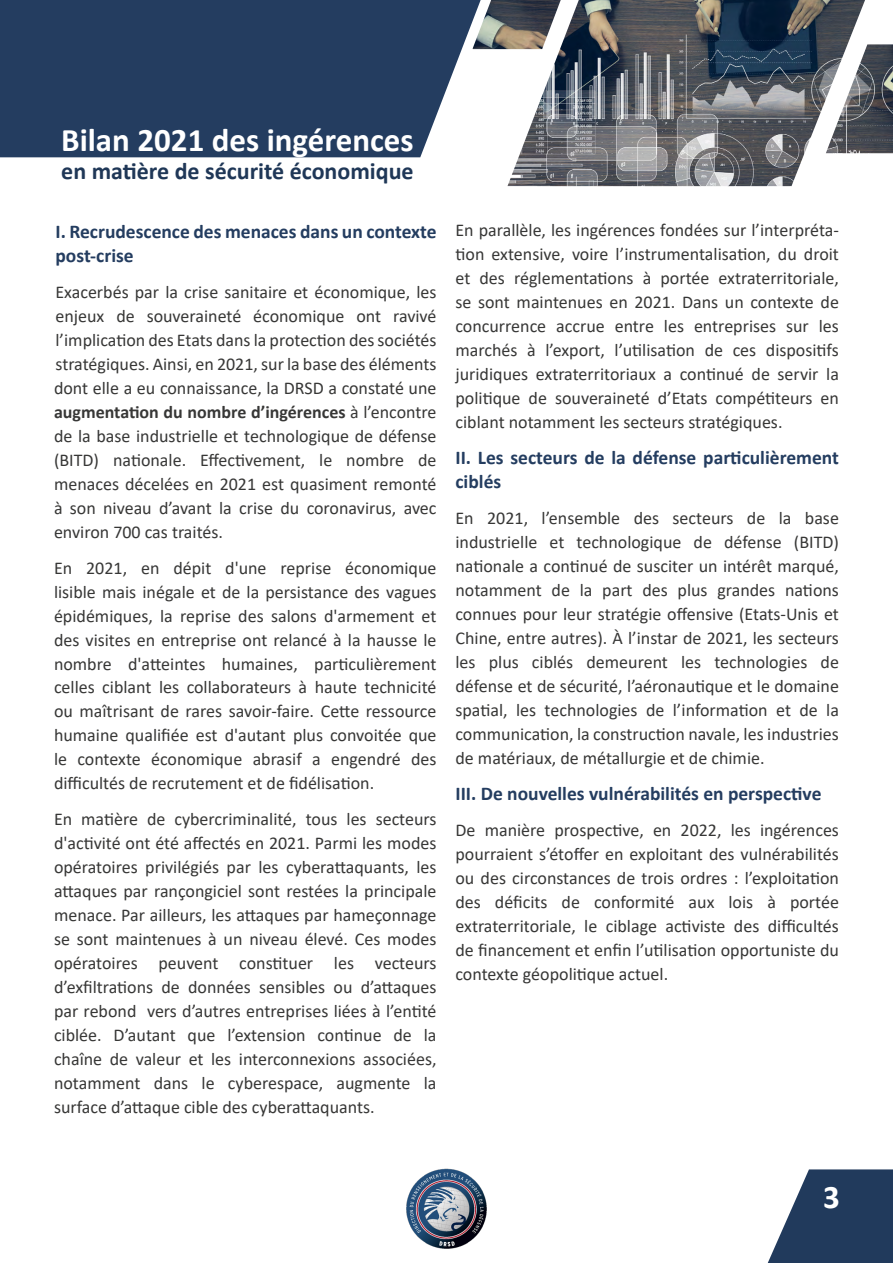
<style>
.page{position:relative;width:893px;height:1263px;background:#fff}
.page>*{position:absolute;margin:0;border:0;box-sizing:border-box;transform-origin:0 0}
.t1{font:700 33px "Calibri";color:#fff}
.t2{font:700 24px "Calibri";color:#1f3757}
.t3{font:700 19.5px/24px "Calibri";color:#243d60}
.t4{font:18px/24px "Calibri";color:#373736;text-align:justify}
.s1{font-weight:700}
</style>
<div class="page">
<img style="left:406px;top:1168px;width:81px;height:81px">
<div style="left:0;top:0;width:473px;height:157px;background:#243d60"></div>
<svg style="left:768px;top:1169px;width:125px;height:94px"></svg>
<img style="left:473px;top:0;width:420px;height:186px">
<h1 class="t1" style="left:61px;top:116px;width:354px">Bilan 2021 des ingérences</h1>
<h2 class="t2" style="left:61px;top:154px;width:354px">en matière de sécurité économique</h2>
<p class="t3" style="left:56px;top:219px;width:382px">I. Recrudescence des menaces dans un contexte post-crise</p>
<p class="t4" style="left:54px;top:279px;width:384px">Exacerbés par la crise sanitaire et économique, les enjeux de souveraineté économique ont ravivé l’implication des Etats dans la protection des sociétés stratégiques. Ainsi, en 2021, sur la base des éléments dont elle a eu connaissance, la DRSD a constaté une <span class="s1">augmentation du nombre d’ingérences</span> à l’encontre de la base industrielle et technologique de défense (BITD) nationale. Effectivement, le nombre de menaces décelées en 2021 est quasiment remonté à son niveau d’avant la crise du coronavirus, avec environ 700 cas traités.</p>
<p class="t4" style="left:54px;top:555px;width:384px">En 2021, en dépit d'une reprise économique lisible mais inégale et de la persistance des vagues épidémiques, la reprise des salons d'armement et des visites en entreprise ont relancé à la hausse le nombre d'atteintes humaines, particulièrement celles ciblant les collaborateurs à haute technicité ou maîtrisant de rares savoir-faire. Cette ressource humaine qualifiée est d'autant plus convoitée que le contexte économique abrasif a engendré des difficultés de recrutement et de fidélisation.</p>
<p class="t4" style="left:54px;top:807px;width:384px">En matière de cybercriminalité, tous les secteurs d'activité ont été affectés en 2021. Parmi les modes opératoires privilégiés par les cyberattaquants, les attaques par rançongiciel sont restées la principale menace. Par ailleurs, les attaques par hameçonnage se sont maintenues à un niveau élevé. Ces modes opératoires peuvent constituer les vecteurs d’exfiltrations de données sensibles ou d’attaques par rebond vers d’autres entreprises liées à l’entité ciblée. D’autant que l’extension continue de la chaîne de valeur et les interconnexions associées, notamment dans le cyberespace, augmente la surface d’attaque cible des cyberattaquants.</p>
<p class="t4" style="left:455px;top:218px;width:385px">En parallèle, les ingérences fondées sur l’interpréta&shy;tion extensive, voire l’instrumentalisation, du droit et des réglementations à portée extraterritoriale, se sont maintenues en 2021. Dans un contexte de concurrence accrue entre les entreprises sur les marchés à l’export, l’utilisation de ces dispositifs juridiques extraterritoriaux a continué de servir la politique de souveraineté d’Etats compétiteurs en ciblant notamment les secteurs stratégiques.</p>
<p class="t3" style="left:455px;top:446px;width:385px">II. Les secteurs de la défense particulièrement ciblés</p>
<p class="t4" style="left:455px;top:506px;width:385px">En 2021, l’ensemble des secteurs de la base industrielle et technologique de défense (BITD) nationale a continué de susciter un intérêt marqué, notamment de la part des plus grandes nations connues pour leur stratégie offensive (Etats-Unis et Chine, entre autres). À l’instar de 2021, les secteurs les plus ciblés demeurent les technologies de défense et de sécurité, l’aéronautique et le domaine spatial, les technologies de l’information et de la communication, la construction navale, les industries de matériaux, de métallurgie et de chimie.</p>
<p class="t3" style="left:455px;top:782px;width:367px">III. De nouvelles vulnérabilités en perspective</p>
<p class="t4" style="left:455px;top:818px;width:385px">De manière prospective, en 2022, les ingérences pourraient s’étoffer en exploitant des vulnérabilités ou des circonstances de trois ordres : l’exploitation des déficits de conformité aux lois à portée extraterritoriale, le ciblage activiste des difficultés de financement et enfin l’utilisation opportuniste du contexte géopolitique actuel.</p>
<h1 class="t1" style="left:823px;top:1174px;width:18px">3</h1>
</div>
